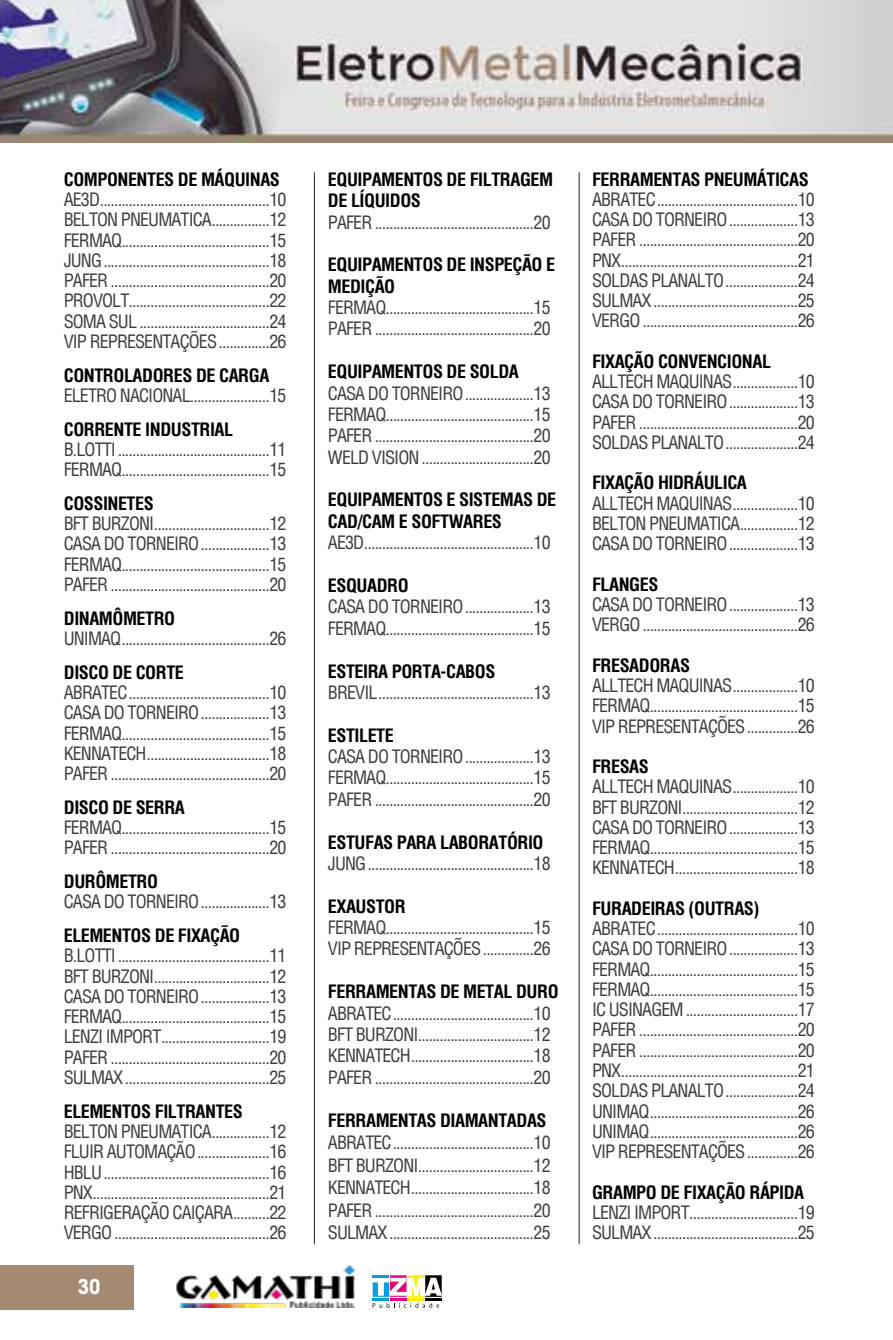
<style>
.page{position:relative;width:893px;height:1340px;background:#fff}
.page>*{position:absolute;margin:0;border:0;box-sizing:border-box;transform-origin:0 0}
.t1{font:700 condensed 20.25px "ITC Avant Garde Std";color:#fff}
.t2{font:condensed 18px/20.2px "Helvetica";letter-spacing:-.05em;color:#3c3c3b;text-align:justify}
.t3{font:700 condensed 18px/21.4px "Helvetica";letter-spacing:-.025em;color:#000}
</style>
<div class="page">
<div style="left:0;top:1264px;width:134px;height:45px;background:#a48a75"></div>
<img style="left:176px;top:1265px;width:178px;height:42px">
<hr style="left:373px;top:1297px;width:16px;height:3px;background:#009fe3">
<hr style="left:390px;top:1297px;width:16px;height:3px;background:#e6007d">
<hr style="left:408px;top:1297px;width:16px;height:3px;background:#ffed00">
<hr style="left:425px;top:1297px;width:17px;height:3px;background:#000">
<svg style="left:373px;top:1303px;width:66px;height:4px"></svg>
<svg style="left:373px;top:1275px;width:69px;height:21px"></svg>
<img style="left:0;top:0;width:893px;height:142px">
<hr style="left:314px;top:172px;width:1px;height:1072px;background:#3c3c3b">
<hr style="left:579px;top:172px;width:1px;height:1072px;background:#3c3c3b">
<p class="t3" style="left:64px;top:168px;width:218px">COMPONENTES DE MÁQUINAS</p>
<p class="t2" style="left:64px;top:189px;width:224px">AE3D...............................................10<br>BELTON PNEUMATICA................12<br>FERMAQ.........................................15<br>JUNG..............................................18<br>PAFER ............................................20<br>PROVOLT.......................................22<br>SOMA SUL ....................................24<br>VIP REPRESENTAÇÕES..............26</p>
<p class="t3" style="left:64px;top:364px;width:207px">CONTROLADORES DE CARGA</p>
<p class="t2" style="left:64px;top:385px;width:224px">ELETRO NACIONAL......................15</p>
<p class="t3" style="left:64px;top:418px;width:171px">CORRENTE INDUSTRIAL</p>
<p class="t2" style="left:64px;top:439px;width:224px">B.LOTTI ..........................................11<br>FERMAQ.........................................15</p>
<p class="t3" style="left:64px;top:492px;width:91px">COSSINETES</p>
<p class="t2" style="left:64px;top:513px;width:224px">BFT BURZONI................................12<br>CASA DO TORNEIRO...................13<br>FERMAQ.........................................15<br>PAFER ............................................20</p>
<p class="t3" style="left:64px;top:607px;width:113px">DINAMÔMETRO</p>
<p class="t2" style="left:64px;top:628px;width:224px">UNIMAQ.........................................26</p>
<p class="t3" style="left:64px;top:661px;width:122px">DISCO DE CORTE</p>
<p class="t2" style="left:64px;top:682px;width:224px">ABRATEC.......................................10<br>CASA DO TORNEIRO...................13<br>FERMAQ.........................................15<br>KENNATECH..................................18<br>PAFER ............................................20</p>
<p class="t3" style="left:64px;top:796px;width:123px">DISCO DE SERRA</p>
<p class="t2" style="left:64px;top:817px;width:224px">FERMAQ.........................................15<br>PAFER ............................................20</p>
<p class="t3" style="left:64px;top:870px;width:96px">DURÔMETRO</p>
<p class="t2" style="left:64px;top:891px;width:224px">CASA DO TORNEIRO...................13</p>
<p class="t3" style="left:64px;top:924px;width:178px">ELEMENTOS DE FIXAÇÃO</p>
<p class="t2" style="left:64px;top:945px;width:224px">B.LOTTI ..........................................11<br>BFT BURZONI................................12<br>CASA DO TORNEIRO...................13<br>FERMAQ.........................................15<br>LENZI IMPORT..............................19<br>PAFER ............................................20<br>SULMAX........................................25</p>
<p class="t3" style="left:64px;top:1100px;width:180px">ELEMENTOS FILTRANTES</p>
<p class="t2" style="left:64px;top:1121px;width:224px">BELTON PNEUMATICA................12<br>FLUIR AUTOMAÇÃO....................16<br>HBLU..............................................16<br>PNX.................................................21<br>REFRIGERAÇÃO CAIÇARA..........22<br>VERGO ...........................................26</p>
<p class="t1" style="left:78px;top:1273px;width:24px">30</p>
<p class="t3" style="left:328px;top:168px;width:227px">EQUIPAMENTOS DE FILTRAGEM<br>DE LÍQUIDOS</p>
<p class="t2" style="left:328px;top:212px;width:224px">PAFER ............................................20</p>
<p class="t3" style="left:328px;top:254px;width:229px">EQUIPAMENTOS DE INSPEÇÃO E<br>MEDIÇÃO</p>
<p class="t2" style="left:328px;top:296px;width:224px;line-height:21.4px">FERMAQ.........................................15<br>PAFER ............................................20</p>
<p class="t3" style="left:328px;top:361px;width:192px">EQUIPAMENTOS DE SOLDA</p>
<p class="t2" style="left:328px;top:382px;width:224px;line-height:21.4px">CASA DO TORNEIRO...................13<br>FERMAQ.........................................15<br>PAFER ............................................20<br>WELD VISION ...............................20</p>
<p class="t3" style="left:328px;top:489px;width:230px">EQUIPAMENTOS E SISTEMAS DE<br>CAD/CAM E SOFTWARES</p>
<p class="t2" style="left:328px;top:532px;width:224px">AE3D...............................................10</p>
<p class="t3" style="left:328px;top:574px;width:82px">ESQUADRO</p>
<p class="t2" style="left:328px;top:596px;width:224px;line-height:21.4px">CASA DO TORNEIRO...................13<br>FERMAQ.........................................15</p>
<p class="t3" style="left:328px;top:660px;width:169px">ESTEIRA PORTA-CABOS</p>
<p class="t2" style="left:328px;top:682px;width:224px">BREVIL...........................................13</p>
<p class="t3" style="left:328px;top:724px;width:67px">ESTILETE</p>
<p class="t2" style="left:328px;top:745px;width:224px;line-height:21.4px">CASA DO TORNEIRO...................13<br>FERMAQ.........................................15<br>PAFER ............................................20</p>
<p class="t3" style="left:328px;top:831px;width:217px">ESTUFAS PARA LABORATÓRIO</p>
<p class="t2" style="left:328px;top:853px;width:224px">JUNG..............................................18</p>
<p class="t3" style="left:328px;top:895px;width:79px">EXAUSTOR</p>
<p class="t2" style="left:328px;top:916px;width:224px;line-height:21.4px">FERMAQ.........................................15<br>VIP REPRESENTAÇÕES..............26</p>
<p class="t3" style="left:328px;top:980px;width:232px">FERRAMENTAS DE METAL DURO</p>
<p class="t2" style="left:328px;top:1002px;width:224px;line-height:21.4px">ABRATEC.......................................10<br>BFT BURZONI................................12<br>KENNATECH..................................18<br>PAFER ............................................20</p>
<p class="t3" style="left:328px;top:1109px;width:220px">FERRAMENTAS DIAMANTADAS</p>
<p class="t2" style="left:328px;top:1130px;width:224px;line-height:22.5px">ABRATEC.......................................10<br>BFT BURZONI................................12<br>KENNATECH..................................18<br>PAFER ............................................20<br>SULMAX........................................25</p>
<p class="t3" style="left:592px;top:168px;width:218px">FERRAMENTAS PNEUMÁTICAS</p>
<p class="t2" style="left:592px;top:189px;width:224px">ABRATEC.......................................10<br>CASA DO TORNEIRO...................13<br>PAFER ............................................20<br>PNX.................................................21<br>SOLDAS PLANALTO....................24<br>SULMAX........................................25<br>VERGO ...........................................26</p>
<p class="t3" style="left:592px;top:350px;width:181px">FIXAÇÃO CONVENCIONAL</p>
<p class="t2" style="left:592px;top:371px;width:224px">ALLTECH MAQUINAS..................10<br>CASA DO TORNEIRO...................13<br>PAFER ............................................20<br>SOLDAS PLANALTO....................24</p>
<p class="t3" style="left:592px;top:472px;width:156px">FIXAÇÃO HIDRÁULICA</p>
<p class="t2" style="left:592px;top:493px;width:224px">ALLTECH MAQUINAS..................10<br>BELTON PNEUMATICA................12<br>CASA DO TORNEIRO...................13</p>
<p class="t3" style="left:592px;top:573px;width:68px">FLANGES</p>
<p class="t2" style="left:592px;top:594px;width:224px">CASA DO TORNEIRO...................13<br>VERGO ...........................................26</p>
<p class="t3" style="left:592px;top:654px;width:99px">FRESADORAS</p>
<p class="t2" style="left:592px;top:675px;width:224px">ALLTECH MAQUINAS..................10<br>FERMAQ.........................................15<br>VIP REPRESENTAÇÕES..............26</p>
<p class="t3" style="left:592px;top:755px;width:58px">FRESAS</p>
<p class="t2" style="left:592px;top:776px;width:224px">ALLTECH MAQUINAS..................10<br>BFT BURZONI................................12<br>CASA DO TORNEIRO...................13<br>FERMAQ.........................................15<br>KENNATECH..................................18</p>
<p class="t3" style="left:592px;top:897px;width:169px">FURADEIRAS (OUTRAS)</p>
<p class="t2" style="left:592px;top:918px;width:224px">ABRATEC.......................................10<br>CASA DO TORNEIRO...................13<br>FERMAQ.........................................15<br>FERMAQ.........................................15<br>IC USINAGEM ...............................17<br>PAFER ............................................20<br>PAFER ............................................20<br>PNX.................................................21<br>SOLDAS PLANALTO....................24<br>UNIMAQ.........................................26<br>UNIMAQ.........................................26<br>VIP REPRESENTAÇÕES..............26</p>
<p class="t3" style="left:592px;top:1181px;width:214px">GRAMPO DE FIXAÇÃO RÁPIDA</p>
<p class="t2" style="left:592px;top:1201px;width:224px">LENZI IMPORT..............................19<br>SULMAX........................................25</p>
</div>
